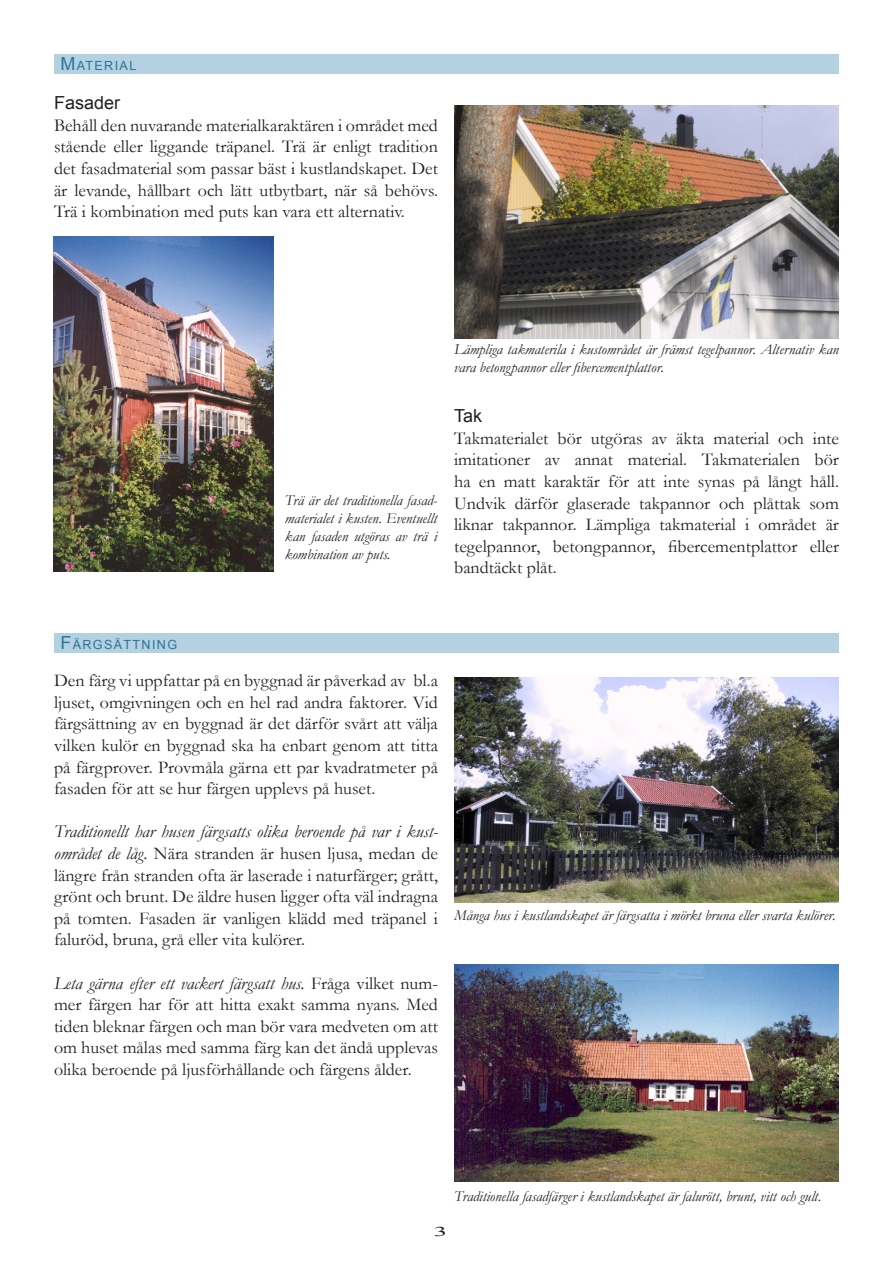
<style>
.page{position:relative;width:893px;height:1263px;background:#fff}
.page>*{position:absolute;margin:0;border:0;box-sizing:border-box;transform-origin:0 0}
.t1{font:18px/21.6px "Garamond";color:#231f20;text-align:justify}
.t2{font:18px "Arial";color:#231f20}
.t3{font:italic 15px/18px "Garamond";color:#231f20;text-align:justify}
.t4{font:13.5px "Times New Roman";color:#231f20;scale:2 1}
.t5{font:12.6px "Arial";letter-spacing:.105em;color:#2a7598}
.s1{font-size:18px}
.s2{font-style:italic}
</style>
<div class="page">
<div style="left:54px;top:54px;width:785px;height:20px;background:#b4d1e2"></div>
<div style="left:54px;top:633px;width:785px;height:20px;background:#b4d1e2"></div>
<img style="left:454px;top:105px;width:385px;height:234px">
<img style="left:53px;top:236px;width:221px;height:335px">
<img style="left:454px;top:964px;width:384px;height:217px">
<img style="left:454px;top:678px;width:385px;height:225px">
<p class="t5" style="left:60px;top:57px;width:78px"><span class="s1">M</span>ATERIAL</p>
<p class="t2" style="left:54px;top:91px;width:68px">Fasader</p>
<p class="t1" style="left:54px;top:114px;width:385px">Behåll den nuvarande materialkaraktären i området med stående eller liggande träpanel. Trä är enligt tradition det fasadmaterial som passar bäst i kustlandskapet. Det är levande, hållbart och lätt utbytbart, när så behövs.<br>Trä i kombination med puts kan vara ett alternativ.</p>
<p class="t3" style="left:285px;top:491px;width:154px">Trä är det traditionella fasad&shy;materialet i kusten. Eventuellt kan fasaden utgöras av trä i kombination av puts.</p>
<p class="t3" style="left:454px;top:340px;width:386px">Lämpliga takmaterila i kustområdet är främst tegelpannor. Alternativ kan vara betongpannor eller fibercementplattor.</p>
<p class="t2" style="left:454px;top:404px;width:30px">Tak</p>
<p class="t1" style="left:454px;top:427px;width:386px">Takmaterialet bör utgöras av äkta material och inte imitationer av annat material. Takmaterialen bör ha en matt karaktär för att inte synas på långt håll.<br>Undvik därför glaserade takpannor och plåttak som liknar takpannor. Lämpliga takmaterial i området är tegelpannor, betongpannor, fibercementplattor eller bandtäckt plåt.</p>
<p class="t5" style="left:60px;top:636px;width:118px"><span class="s1">F</span>ÄRGSÄTTNING</p>
<p class="t1" style="left:54px;top:669px;width:385px">Den färg vi uppfattar på en byggnad är påverkad av bl.a ljuset, omgivningen och en hel rad andra faktorer. Vid färgsättning av en byggnad är det därför svårt att välja vilken kulör en byggnad ska ha enbart genom att titta på färgprover. Provmåla gärna ett par kvadratmeter på fasaden för att se hur färgen upplevs på huset.</p>
<p class="t1" style="left:54px;top:820px;width:386px"><span class="s2">Traditionellt har husen färgsatts olika beroende på var i kust&shy;området de låg.</span> Nära stranden är husen ljusa, medan de längre från stranden ofta är laserade i naturfärger; grått, grönt och brunt. De äldre husen ligger ofta väl indragna på tomten. Fasaden är vanligen klädd med träpanel i faluröd, bruna, grå eller vita kulörer.</p>
<p class="t1" style="left:54px;top:972px;width:385px"><span class="s2">Leta gärna efter ett vackert färgsatt hus.</span> Fråga vilket num&shy;mer färgen har för att hitta exakt samma nyans. Med tiden bleknar färgen och man bör vara medveten om att om huset målas med samma färg kan det ändå upplevas olika beroende på ljusförhållande och färgens ålder.</p>
<p class="t3" style="left:454px;top:906px;width:383px">Många hus i kustlandskapet är färgsatta i mörkt bruna eller svarta kulörer.</p>
<p class="t4" style="left:434px;top:1223px;width:8px">3</p>
<p class="t3" style="left:454px;top:1187px;width:369px">Traditionella fasadfärger i kustlandskapet är falurött, brunt, vitt och gult.</p>
</div>
